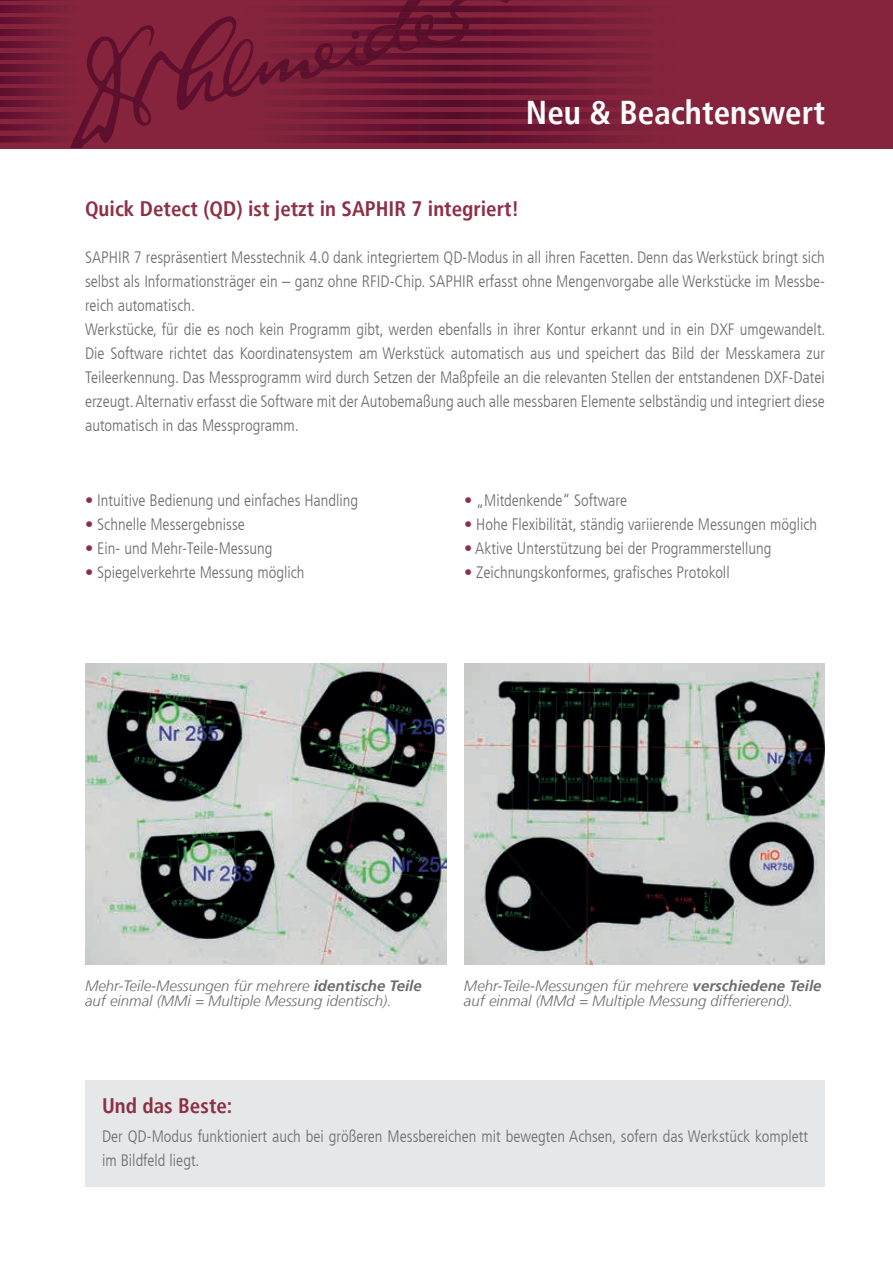
<style>
.page{position:relative;width:893px;height:1263px;background:#fff}
.page>*{position:absolute;margin:0;border:0;box-sizing:border-box;transform-origin:0 0}
.t1{font:700 condensed 33px "Frutiger LT";color:#fff}
.t2{font:700 condensed 21px "Frutiger LT";color:#8d2f45}
.t3{font:300 condensed 16.5px/24px "Frutiger LT";color:#6c6d70}
.t4{font:italic 300 15px/15px "Frutiger LT";color:#6c6d70}
.s1{color:#8d2f45}
.s2{font-weight:700}
</style>
<div class="page">
<div style="left:0;top:0;width:893px;height:148px;background:#85243c"></div>
<svg style="left:0;top:112px;width:57px;height:7px"></svg>
<svg style="left:0;top:100px;width:57px;height:7px"></svg>
<svg style="left:0;top:89px;width:57px;height:6px"></svg>
<svg style="left:0;top:77px;width:57px;height:6px"></svg>
<svg style="left:0;top:65px;width:57px;height:6px"></svg>
<svg style="left:0;top:53px;width:57px;height:7px"></svg>
<svg style="left:0;top:41px;width:57px;height:7px"></svg>
<svg style="left:0;top:29px;width:57px;height:7px"></svg>
<svg style="left:0;top:18px;width:57px;height:6px"></svg>
<svg style="left:0;top:6px;width:57px;height:6px"></svg>
<svg style="left:0;top:0;width:57px;height:1px"></svg>
<svg style="left:509px;top:136px;width:116px;height:6px"></svg>
<svg style="left:509px;top:124px;width:116px;height:7px"></svg>
<svg style="left:509px;top:112px;width:116px;height:7px"></svg>
<svg style="left:509px;top:100px;width:116px;height:7px"></svg>
<svg style="left:70px;top:12px;width:439px;height:136px"></svg>
<svg style="left:0;top:124px;width:79px;height:18px"></svg>
<svg style="left:241px;top:89px;width:384px;height:6px"></svg>
<svg style="left:241px;top:77px;width:384px;height:6px"></svg>
<svg style="left:291px;top:0;width:334px;height:12px"></svg>
<svg style="left:241px;top:18px;width:384px;height:53px"></svg>
<img style="left:85px;top:663px;width:361px;height:302px">
<img style="left:464px;top:663px;width:361px;height:302px">
<div style="left:85px;top:1080px;width:740px;height:106px;background:#e6e7e9"></div>
<h1 class="t1" style="left:526px;top:93px;width:300px">Neu &amp; Beachtenswert</h1>
<p class="t2" style="left:85px;top:196px;width:436px">Quick Detect (QD) ist jetzt in SAPHIR 7 integriert!</p>
<p class="t3" style="left:85px;top:246px;width:742px">SAPHIR 7 respräsentiert Messtechnik 4.0 dank integriertem QD-Modus in all ihren Facetten. Denn das Werkstück bringt sich selbst als Informationsträger ein – ganz ohne RFID-Chip. SAPHIR erfasst ohne Mengenvorgabe alle Werkstücke im Messbe&shy;reich automatisch.<br>Werkstücke, für die es noch kein Programm gibt, werden ebenfalls in ihrer Kontur erkannt und in ein DXF umgewandelt.<br>Die Software richtet das Koordinatensystem am Werkstück automatisch aus und speichert das Bild der Messkamera zur Teileerkennung. Das Messprogramm wird durch Setzen der Maßpfeile an die relevanten Stellen der entstandenen DXF-Datei erzeugt. Alternativ erfasst die Software mit der Autobemaßung auch alle messbaren Elemente selbständig und integriert diese automatisch in das Messprogramm.</p>
<p class="t3" style="left:85px;top:488px;width:275px"><span class="s1">•</span> Intuitive Bedienung und einfaches Handling</p>
<p class="t3" style="left:85px;top:512px;width:161px"><span class="s1">•</span> Schnelle Messergebnisse</p>
<p class="t3" style="left:85px;top:536px;width:189px"><span class="s1">•</span> Ein- und Mehr-Teile-Messung</p>
<p class="t3" style="left:85px;top:560px;width:221px"><span class="s1">•</span> Spiegelverkehrte Messung möglich</p>
<p class="t3" style="left:464px;top:488px;width:165px"><span class="s1">•</span> „Mitdenkende“ Software</p>
<p class="t3" style="left:464px;top:512px;width:355px"><span class="s1">•</span> Hohe Flexibilität, ständig variierende Messungen möglich</p>
<p class="t3" style="left:464px;top:536px;width:309px"><span class="s1">•</span> Aktive Unterstützung bei der Programmerstellung</p>
<p class="t3" style="left:464px;top:560px;width:267px"><span class="s1">•</span> Zeichnungskonformes, grafisches Protokoll</p>
<p class="t4" style="left:85px;top:979px;width:338px">Mehr-Teile-Messungen für mehrere <span class="s2">identische Teile </span>auf einmal (MMi = Multiple Messung identisch).</p>
<p class="t4" style="left:464px;top:979px;width:359px">Mehr-Teile-Messungen für mehrere <span class="s2">verschiedene Teile </span>auf einmal (MMd = Multiple Messung differierend).</p>
<p class="t2" style="left:102px;top:1093px;width:132px">Und das Beste:</p>
<p class="t3" style="left:102px;top:1124px;width:707px">Der QD-Modus funktioniert auch bei größeren Messbereichen mit bewegten Achsen, sofern das Werkstück komplett im Bildfeld liegt.</p>
</div>
